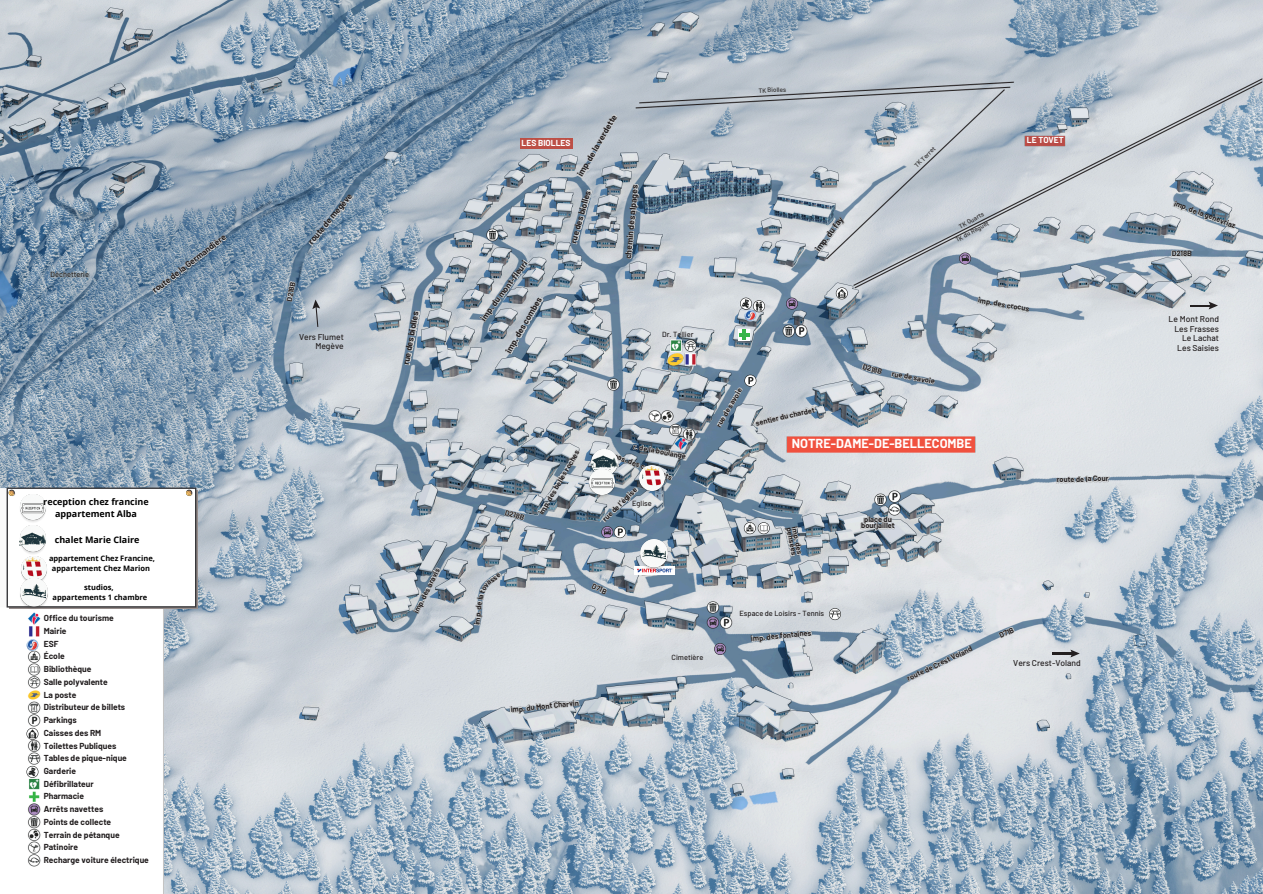
<style>
.page{position:relative;width:1263px;height:894px;background:#fff}
.page>*{position:absolute;margin:0;border:0;box-sizing:border-box;transform-origin:0 0}
.t1{font:700 12.75px "Barlow";color:#fff}
.t2{font:700 9px/12px "Open Sans";color:#000;text-align:center}
.t3{font:700 8.55px/12.8px "Barlow";color:#231f20}
.t4{font:500 8.55px/9.6px "Barlow";color:#231f20;text-align:right}
.t5{font:700 8.55px "Barlow";color:#fff}
.t6{font:700 7.5px/10.1px "Open Sans";color:#000;text-align:center}
.t7{font:700 7.35px/5.6px "Barlow";color:#231f20}
.t8{font:500 7.35px "Barlow";color:#231f20}
.t9{font:600 6.3px "Barlow";color:#3f3e3f}
</style>
<div class="page">
<img style="left:0;top:0;width:1263px;height:893px">
<svg style="left:312px;top:299px;width:8px;height:28px"></svg>
<img style="left:481px;top:224px;width:23px;height:22px">
<img style="left:602px;top:373px;width:22px;height:23px">
<svg style="left:601px;top:527px;width:25px;height:11px"></svg>
<img style="left:644px;top:405px;width:56px;height:49px">
<img style="left:662px;top:334px;width:39px;height:36px">
<svg style="left:714px;top:642px;width:12px;height:12px"></svg>
<img style="left:702px;top:596px;width:36px;height:37px">
<svg style="left:738px;top:329px;width:12px;height:12px"></svg>
<svg style="left:744px;top:374px;width:12px;height:12px"></svg>
<svg style="left:744px;top:522px;width:26px;height:12px"></svg>
<img style="left:777px;top:320px;width:35px;height:22px">
<svg style="left:829px;top:608px;width:12px;height:12px"></svg>
<img style="left:870px;top:485px;width:36px;height:35px">
<hr style="left:1052px;top:652px;width:21px;height:2px;background:#231f20">
<svg style="left:1070px;top:649px;width:10px;height:8px"></svg>
<svg style="left:740px;top:318px;width:25px;height:3px"></svg>
<img style="left:45px;top:266px;width:50px;height:17px">
<img style="left:0;top:602px;width:169px;height:291px">
<img style="left:147px;top:230px;width:85px;height:69px">
<svg style="left:286px;top:281px;width:9px;height:20px"></svg>
<img style="left:304px;top:189px;width:54px;height:62px">
<img style="left:399px;top:305px;width:26px;height:65px">
<img style="left:407px;top:562px;width:39px;height:56px">
<img style="left:468px;top:567px;width:38px;height:63px">
<svg style="left:504px;top:509px;width:21px;height:11px"></svg>
<img style="left:475px;top:254px;width:73px;height:105px">
<div style="left:520px;top:138px;width:52px;height:11px;background:#bc4f46"></div>
<img style="left:532px;top:444px;width:52px;height:75px">
<img style="left:505px;top:694px;width:80px;height:23px">
<img style="left:567px;top:185px;width:30px;height:64px">
<svg style="left:591px;top:582px;width:16px;height:12px"></svg>
<img style="left:572px;top:110px;width:50px;height:73px">
<img style="left:597px;top:485px;width:46px;height:42px">
<img style="left:620px;top:179px;width:11px;height:85px">
<img style="left:607px;top:439px;width:85px;height:46px">
<img style="left:711px;top:382px;width:36px;height:50px">
<img style="left:778px;top:521px;width:28px;height:40px">
<img style="left:745px;top:624px;width:72px;height:23px">
<img style="left:855px;top:511px;width:44px;height:24px">
<img style="left:857px;top:358px;width:83px;height:31px">
<img style="left:901px;top:640px;width:77px;height:46px">
<img style="left:750px;top:401px;width:231px;height:56px">
<svg style="left:998px;top:626px;width:16px;height:12px"></svg>
<img style="left:1051px;top:470px;width:63px;height:18px">
<img style="left:631px;top:6px;width:632px;height:312px">
<svg style="left:26px;top:639px;width:12px;height:12px"></svg>
<svg style="left:26px;top:765px;width:12px;height:12px"></svg>
<svg style="left:26px;top:727px;width:12px;height:12px"></svg>
<img style="left:635px;top:566px;width:39px;height:8px">
<svg style="left:9px;top:490px;width:189px;height:119px"></svg>
<div style="left:7px;top:488px;width:189px;height:118px;background:#fff"></div>
<div style="left:7px;top:487px;width:189px;height:120px;border:1px solid #363639"></div>
<svg style="left:8px;top:489px;width:7px;height:7px"></svg>
<svg style="left:186px;top:489px;width:7px;height:7px"></svg>
<img style="left:590px;top:449px;width:28px;height:30px">
<img style="left:591px;top:454px;width:26px;height:15px">
<img style="left:589px;top:469px;width:27px;height:29px">
<svg style="left:591px;top:478px;width:23px;height:10px"></svg>
<img style="left:20px;top:494px;width:26px;height:28px">
<svg style="left:21px;top:503px;width:23px;height:10px"></svg>
<img style="left:639px;top:465px;width:27px;height:29px">
<img style="left:642px;top:458px;width:21px;height:41px">
<img style="left:19px;top:525px;width:28px;height:52px">
<img style="left:24px;top:550px;width:21px;height:25px">
<img style="left:20px;top:531px;width:26px;height:14px">
<img style="left:19px;top:583px;width:29px;height:27px">
<img style="left:20px;top:575px;width:25px;height:28px">
<img style="left:639px;top:540px;width:29px;height:31px">
<img style="left:640px;top:536px;width:25px;height:28px">
<svg style="left:474px;top:573px;width:27px;height:52px"></svg>
<p class="t8" style="left:51px;top:270px;width:40px">Déchetterie</p>
<h5 class="t3" style="left:149px;top:285px;width:92px;rotate:-37deg">route de la Germandière</h5>
<h5 class="t2" style="left:43px;top:495px;width:107px">reception chez francine appartement Alba</h5>
<h1 class="t6" style="left:49px;top:552px;width:107px">appartement Chez Francine, appartement Chez Marion</h1>
<p class="t6" style="left:53px;top:582px;width:96px">studios,<br>appartements 1 chambre</p>
<p class="t2" style="left:55px;top:533px;width:86px">chalet Marie Claire</p>
<p class="t3" style="left:44px;top:611px;width:107px">Office du tourisme<br>Mairie<br>ESF<br>École<br>Bibliothèque<br>Salle polyvalente<br>La poste<br>Distributeur de billets<br>Parkings<br>Caisses des RM<br>Toilettes Publiques<br>Tables de pique-nique<br>Garderie<br>Défibrillateur<br>Pharmacie<br>Arrêts navettes<br>Points de collecte<br>Terrain de pétanque<br>Patinoire<br>Recharge voiture électrique</p>
<p class="t3" style="left:305px;top:238px;width:65px;rotate:-50deg">route de megève</p>
<h3 class="t7" style="left:286px;top:300px;width:21px;rotate:-79deg">D218B</h3>
<p class="t4" style="left:299px;top:331px;width:46px">Vers Flumet<br>Megève</p>
<h3 class="t3" style="left:399px;top:363px;width:56px;rotate:-79deg">rue des biolles</h3>
<h4 class="t7" style="left:413px;top:611px;width:51px;rotate:-64deg">imp. des aravis</h4>
<h5 class="t9" style="left:758px;top:87px;width:29px;rotate:-3deg">TK Biolles</h5>
<h3 class="t3" style="left:574px;top:172px;width:72px;rotate:-60deg">imp. de la verdette</h3>
<p class="t5" style="left:522px;top:137px;width:50px">LES BIOLLES</p>
<h3 class="t5" style="left:1027px;top:134px;width:38px">LE TOVET</h3>
<h3 class="t9" style="left:913px;top:163px;width:28px;rotate:-44deg">TK Terret</h3>
<p class="t3" style="left:477px;top:315px;width:74px;rotate:-53deg">imp. du mont-fleuri</p>
<p class="t3" style="left:502px;top:349px;width:65px;rotate:-60deg">imp. des combes</p>
<h3 class="t3" style="left:567px;top:241px;width:56px;rotate:-74deg">rue des biolles</h3>
<p class="t3" style="left:622px;top:258px;width:76px;rotate:-85deg">chemin des alpages</p>
<h4 class="t8" style="left:662px;top:330px;width:33px">Dr. Tellier</h4>
<p class="t7" style="left:506px;top:509px;width:21px;rotate:16deg">D218B</p>
<p class="t7" style="left:538px;top:512px;width:75px;rotate:-60deg">imp. des bel es roches</p>
<p class="t7" style="left:634px;top:443px;width:55px;rotate:10deg">r. de la boulange</p>
<h5 class="t7" style="left:615px;top:452px;width:63px;rotate:21deg">pas. des croëssets</h5>
<p class="t7" style="left:601px;top:517px;width:47px;rotate:-44deg">rue de l’église</p>
<h3 class="t8" style="left:632px;top:498px;width:21px">Eglise</h3>
<p class="t7" style="left:594px;top:582px;width:17px;rotate:25deg">D71B</p>
<h4 class="t7" style="left:510px;top:706px;width:70px;rotate:-6deg">imp. du Mont Charvin</h4>
<h5 class="t8" style="left:671px;top:652px;width:33px">Cimetière</h5>
<p class="t3" style="left:811px;top:246px;width:43px;rotate:-53deg">imp. du fay</p>
<p class="t9" style="left:958px;top:223px;width:29px;rotate:-28deg">TK Quarts</p>
<p class="t9" style="left:954px;top:237px;width:39px;rotate:-28deg">TK du Reguet</p>
<h2 class="t7" style="left:979px;top:297px;width:53px;rotate:10deg">imp. des crocus</h2>
<h3 class="t7" style="left:715px;top:425px;width:45px;rotate:-60deg">rue de savoie</h3>
<p class="t7" style="left:755px;top:421px;width:62px;rotate:-14deg">sentier du chardet</p>
<p class="t7" style="left:864px;top:363px;width:21px;rotate:16deg">D218B</p>
<h3 class="t7" style="left:892px;top:370px;width:45px;rotate:10deg">rue de savoie</h3>
<h5 class="t1" style="left:792px;top:435px;width:182px">NOTRE-DAME-DE-BELLECOMBE</h5>
<h3 class="t7" style="left:797px;top:525px;width:30px;rotate:78deg">imp. des pensées</h3>
<p class="t7" style="left:861px;top:516px;width:35px;text-align:center">place du bourjaillet</p>
<p class="t8" style="left:739px;top:609px;width:86px">Espace de Loisirs - Tennis</p>
<h3 class="t7" style="left:751px;top:635px;width:62px;rotate:-6deg">imp. des fontaines</h3>
<p class="t7" style="left:998px;top:633px;width:17px;rotate:-25deg">D71B</p>
<p class="t7" style="left:1057px;top:476px;width:53px;rotate:-2deg">route de la Cour</p>
<h5 class="t7" style="left:906px;top:675px;width:73px;rotate:-25deg">route de Crest Voland</h5>
<p class="t4" style="left:1013px;top:658px;width:69px">Vers Crest-Voland</p>
<h3 class="t7" style="left:1175px;top:200px;width:66px;rotate:20deg">imp. de la genevriaz</h3>
<p class="t7" style="left:1172px;top:250px;width:21px;rotate:1deg">D218B</p>
<p class="t4" style="left:1169px;top:314px;width:52px">Le Mont Rond<br>Les Frasses<br>Le Lachat<br>Les Saisies</p>
</div>
